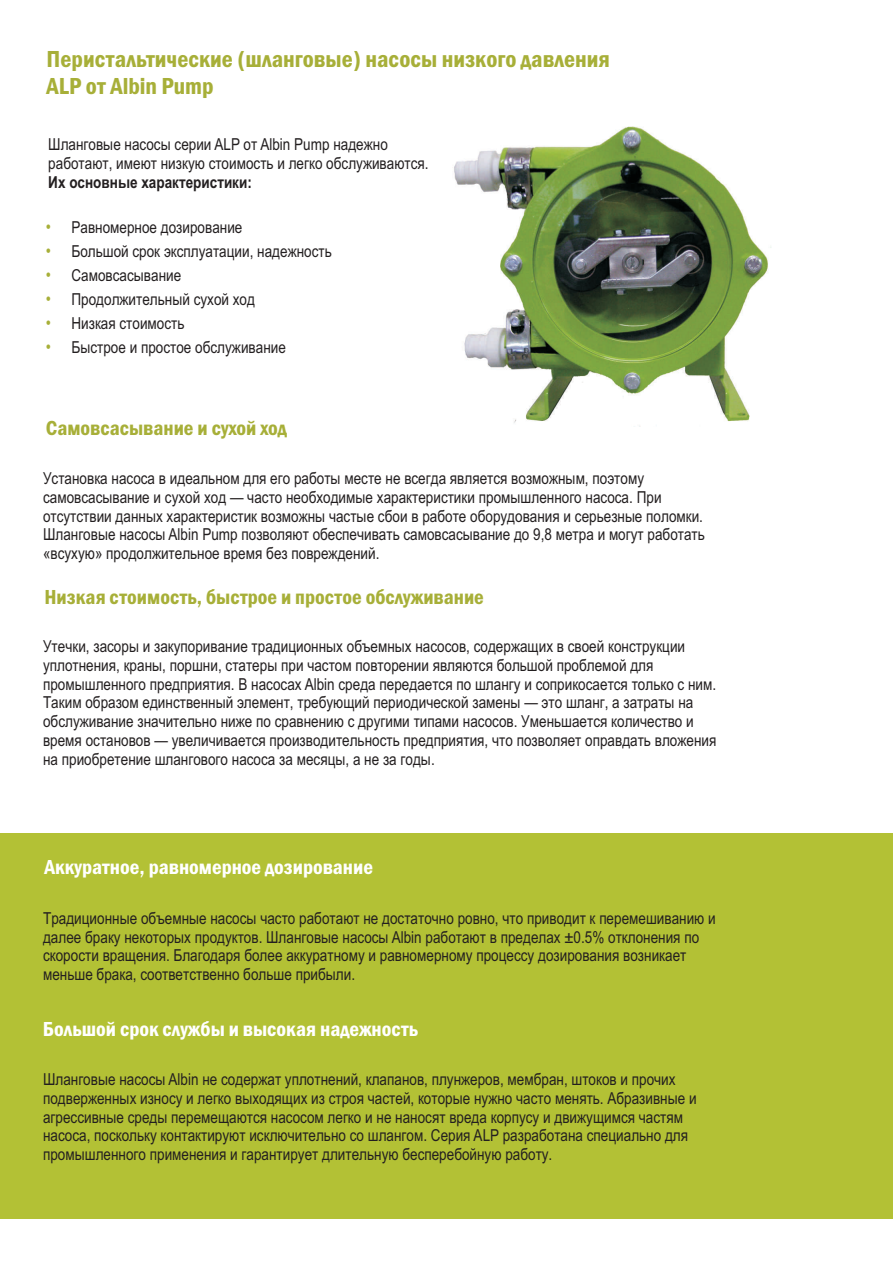
<style>
.page{position:relative;width:893px;height:1262px;background:#fff}
.page>*{position:absolute;margin:0;border:0;box-sizing:border-box;transform-origin:0 0}
.t1{font:600 condensed 24px/27.2px "Franklin Gothic";color:#a7af38}
.t2{font:600 condensed 21px "Franklin Gothic";color:#fff}
.t3{font:600 condensed 21px "Franklin Gothic";color:#a7af38}
.t4{font:16.5px/18.8px "Arial Narrow";color:#231f20}
.t5{font:700 16.5px "Arial Narrow";color:#231f20}
.s1{font-size:18px;color:#a7af38}
</style>
<div class="page">
<div style="left:0;top:833px;width:892px;height:385px;background:#b3c135"></div>
<img style="left:454px;top:126px;width:317px;height:301px">
<h1 class="t1" style="left:47px;top:47px;width:564px">Перистальтические (шланговые) насосы низкого давления<br>ALP от Albin Pump</h1>
<p class="t4" style="left:48px;top:137px;width:382px">Шланговые насосы серии ALP от Albin Pump надежно работают, имеют низкую стоимость и легко обслуживаются.</p>
<p class="t5" style="left:48px;top:176px;width:205px">Их основные характеристики:</p>
<p class="t4" style="left:46px;top:219px;width:198px"><span class="s1">•</span> Равномерное дозирование</p>
<p class="t4" style="left:46px;top:243px;width:287px"><span class="s1">•</span> Большой срок эксплуатации, надежность</p>
<p class="t4" style="left:46px;top:267px;width:137px"><span class="s1">•</span> Самовсасывание</p>
<p class="t4" style="left:46px;top:291px;width:210px"><span class="s1">•</span> Продолжительный сухой ход</p>
<p class="t4" style="left:46px;top:315px;width:140px"><span class="s1">•</span> Низкая стоимость</p>
<p class="t4" style="left:46px;top:339px;width:241px"><span class="s1">•</span> Быстрое и простое обслуживание</p>
<p class="t3" style="left:46px;top:421px;width:242px">Самовсасывание и сухой ход</p>
<p class="t4" style="left:43px;top:471px;width:663px">Установка насоса в идеальном для его работы месте не всегда является возможным, поэтому самовсасывание и сухой ход — часто необходимые характеристики промышленного насоса. При отсутствии данных характеристик возможны частые сбои в работе оборудования и серьезные поломки.<br>Шланговые насосы Albin Pump позволяют обеспечивать самовсасывание до 9,8 метра и могут работать «всухую» продолжительное время без повреждений.</p>
<p class="t3" style="left:44px;top:589px;width:441px">Низкая стоимость, быстрое и простое обслуживание</p>
<p class="t4" style="left:43px;top:639px;width:674px">Утечки, засоры и закупоривание традиционных объемных насосов, содержащих в своей конструкции уплотнения, краны, поршни, статеры при частом повторении являются большой проблемой для промышленного предприятия. В насосах Albin среда передается по шлангу и соприкосается только с ним.<br>Таким образом единственный элемент, требующий периодической замены — это шланг, а затраты на обслуживание значительно ниже по сравнению с другими типами насосов. Уменьшается количество и время остановов — увеличивается производительность предприятия, что позволяет оправдать вложения на приобретение шлангового насоса за месяцы, а не за годы.</p>
<p class="t2" style="left:44px;top:859px;width:330px">Аккуратное, равномерное дозирование</p>
<p class="t4" style="left:43px;top:910px;width:674px">Традиционные объемные насосы часто работают не достаточно ровно, что приводит к перемешиванию и далее браку некоторых продуктов. Шланговые насосы Albin работают в пределах ±0.5% отклонения по скорости вращения. Благодаря более аккуратному и равномерному процессу дозирования возникает меньше брака, соответственно больше прибыли.</p>
<p class="t2" style="left:43px;top:1021px;width:377px">Большой срок службы и высокая надежность</p>
<p class="t4" style="left:43px;top:1071px;width:655px">Шланговые насосы Albin не содержат уплотнений, клапанов, плунжеров, мембран, штоков и прочих подверженных износу и легко выходящих из строя частей, которые нужно часто менять. Абразивные и агрессивные среды перемещаются насосом легко и не наносят вреда корпусу и движущимся частям насоса, поскольку контактируют исключительно со шлангом. Серия ALP разработана специально для промышленного применения и гарантирует длительную бесперебойную работу.</p>
</div>
